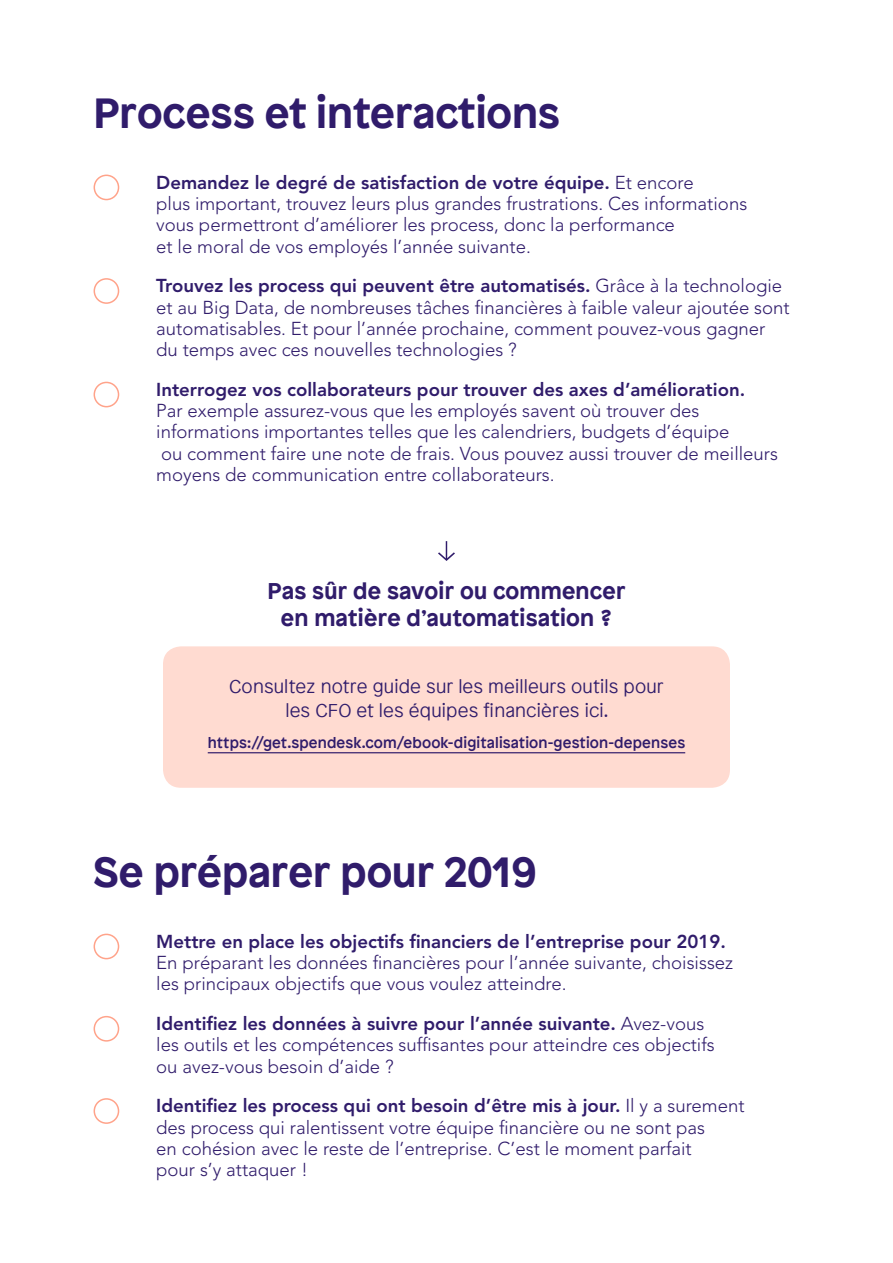
<style>
.page{position:relative;width:893px;height:1263px;background:#fff}
.page>*{position:absolute;margin:0;border:0;box-sizing:border-box;transform-origin:0 0}
.t1{font:700 42px "Patron";color:#301c6b}
.t2{font:700 22.65px/27.2px "Patron";letter-spacing:.01em;color:#301c6b;text-align:center}
.t3{font:300 18.6px/21.3px "Avenir";color:#301c6b}
.t4{font:800 18.6px "Avenir";color:#301c6b}
.t5{font:300 18.45px/24px "Patron";letter-spacing:.01em;color:#301c6b;text-align:center}
.t6{font:500 15px "Patron";letter-spacing:.01em;color:#301c6b}
.s1{font-weight:800}
</style>
<div class="page">
<div style="left:94px;top:175px;width:25px;height:25px;border:2px solid #ffa38a;border-radius:50%"></div>
<div style="left:94px;top:278px;width:25px;height:26px;border:2px solid #ffa38a;border-radius:50%"></div>
<div style="left:94px;top:382px;width:25px;height:25px;border:2px solid #ffa38a;border-radius:50%"></div>
<div style="left:94px;top:934px;width:25px;height:25px;border:2px solid #ffa38a;border-radius:50%"></div>
<div style="left:94px;top:1016px;width:25px;height:26px;border:2px solid #ffa38a;border-radius:50%"></div>
<div style="left:94px;top:1098px;width:25px;height:26px;border:2px solid #ffa38a;border-radius:50%"></div>
<svg style="left:438px;top:541px;width:17px;height:20px"></svg>
<div style="left:163px;top:646px;width:567px;height:142px;background:#ffdbd1;border-radius:18px"></div>
<hr style="left:208px;top:752px;width:477px;height:1px;background:#301c6b">
<h1 class="t1" style="left:94px;top:79px;width:468px">Process et interactions</h1>
<p class="t3" style="left:156px;top:172px;width:592px"><span class="s1">Demandez le degré de satisfaction de votre équipe.</span> Et encore<br>plus important, trouvez leurs plus grandes frustrations. Ces informations vous permettront d’améliorer les process, donc la performance<br>et le moral de vos employés l’année suivante.</p>
<p class="t3" style="left:156px;top:275px;width:635px"><span class="s1">Trouvez les process qui peuvent être automatisés.</span> Grâce à la technologie et au Big Data, de nombreuses tâches financières à faible valeur ajoutée sont automatisables. Et pour l’année prochaine, comment pouvez-vous gagner du temps avec ces nouvelles technologies ?</p>
<p class="t4" style="left:156px;top:378px;width:590px">Interrogez vos collaborateurs pour trouver des axes d’amélioration.</p>
<p class="t3" style="left:156px;top:400px;width:623px">Par exemple assurez-vous que les employés savent où trouver des informations importantes telles que les calendriers, budgets d’équipe<br>ou comment faire une note de frais. Vous pouvez aussi trouver de meilleurs moyens de communication entre collaborateurs.</p>
<p class="t2" style="left:267px;top:575px;width:359px">Pas sûr de savoir ou commencer en matière d’automatisation ?</p>
<p class="t5" style="left:229px;top:674px;width:436px">Consultez notre guide sur les meilleurs outils pour les CFO et les équipes financières ici.</p>
<p class="t6" style="left:208px;top:731px;width:479px">https://get.spendesk.com/ebook-digitalisation-gestion-depenses</p>
<h1 class="t1" style="left:94px;top:838px;width:445px">Se préparer pour 2019</h1>
<p class="t4" style="left:156px;top:930px;width:571px">Mettre en place les objectifs financiers de l’entreprise pour 2019.</p>
<p class="t3" style="left:156px;top:952px;width:578px">En préparant les données financières pour l’année suivante, choisissez les principaux objectifs que vous voulez atteindre.</p>
<p class="t3" style="left:156px;top:1013px;width:560px"><span class="s1">Identifiez les données à suivre pour l’année suivante.</span> Avez-vous les outils et les compétences suffisantes pour atteindre ces objectifs ou avez-vous besoin d’aide ?</p>
<p class="t3" style="left:156px;top:1095px;width:590px"><span class="s1">Identifiez les process qui ont besoin d’être mis à jour.</span> Il y a surement des process qui ralentissent votre équipe financière ou ne sont pas<br>en cohésion avec le reste de l’entreprise. C’est le moment parfait<br>pour s’y attaquer !</p>
</div>
